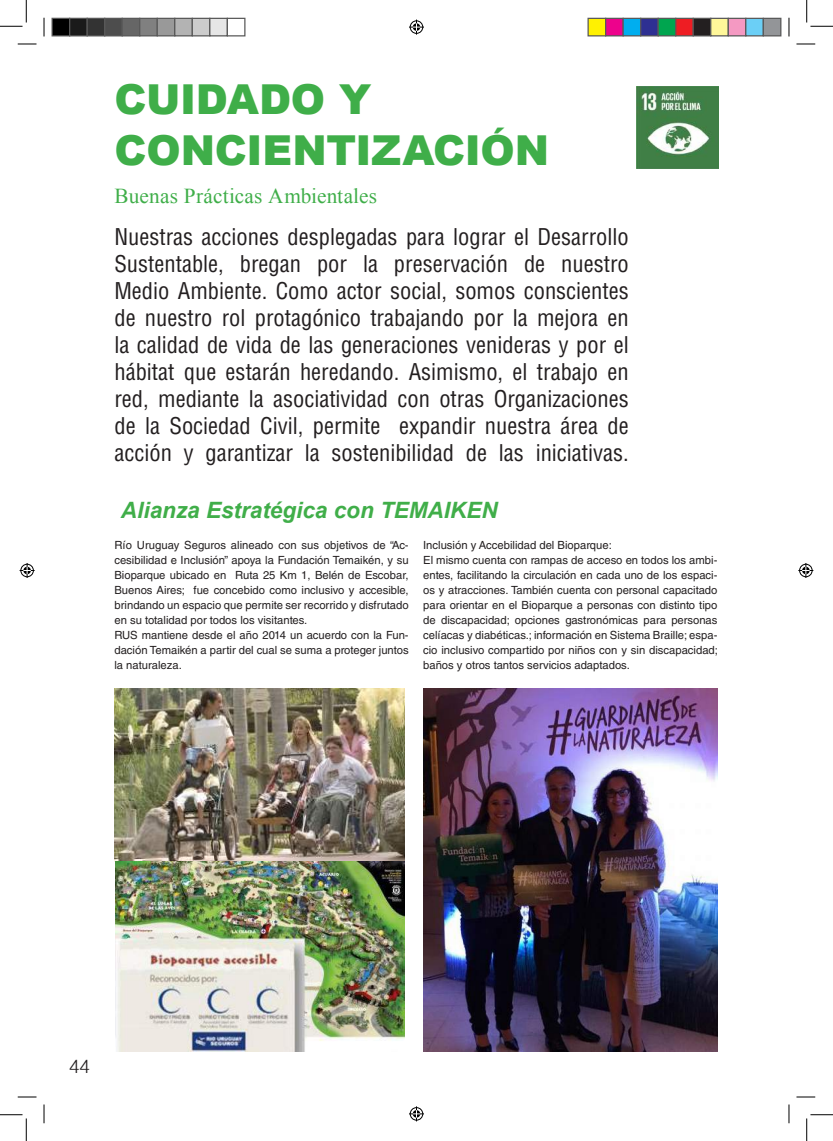
<style>
.page{position:relative;width:833px;height:1141px;background:#fff}
.page>*{position:absolute;margin:0;border:0;box-sizing:border-box;transform-origin:0 0}
.t1{font:900 41.25px/51.2px "Arial";letter-spacing:-.005em;color:#3fae49}
.t2{font:condensed 22.5px/27px "Helvetica LT Std";color:#231f20;text-align:justify}
.t3{font:italic 700 22.5px "Arial";color:#40ae49}
.t4{font:21.25px "Times New Roman";letter-spacing:.01em;color:#3fae49}
.t5{font:300 18.75px "Helvetica";color:#231f20}
.t6{font:11.25px/15px "Helvetica LT Std";color:#231f20}
</style>
<div class="page">
<img style="left:114px;top:688px;width:290px;height:362px">
<img style="left:423px;top:688px;width:294px;height:362px">
<img style="left:636px;top:86px;width:81px;height:82px">
<svg style="left:18px;top:43px;width:18px;height:2px"></svg>
<svg style="left:796px;top:43px;width:18px;height:2px"></svg>
<svg style="left:18px;top:1096px;width:18px;height:1px"></svg>
<svg style="left:796px;top:1096px;width:18px;height:1px"></svg>
<svg style="left:43px;top:18px;width:2px;height:18px"></svg>
<svg style="left:43px;top:1104px;width:2px;height:19px"></svg>
<svg style="left:788px;top:18px;width:1px;height:18px"></svg>
<svg style="left:788px;top:1104px;width:1px;height:19px"></svg>
<svg style="left:0;top:0;width:27px;height:27px"></svg>
<svg style="left:0;top:1114px;width:27px;height:26px"></svg>
<svg style="left:806px;top:0;width:26px;height:27px"></svg>
<svg style="left:806px;top:1114px;width:26px;height:26px"></svg>
<svg style="left:409px;top:20px;width:15px;height:15px"></svg>
<svg style="left:409px;top:1106px;width:15px;height:15px"></svg>
<svg style="left:20px;top:563px;width:15px;height:15px"></svg>
<svg style="left:798px;top:563px;width:14px;height:15px"></svg>
<div style="left:52px;top:18px;width:18px;height:18px;background:#000"></div>
<div style="left:51px;top:18px;width:19px;height:18px;border:1px solid #595959"></div>
<div style="left:70px;top:18px;width:17px;height:18px;background:#1a1a1a"></div>
<div style="left:69px;top:18px;width:19px;height:18px;border:1px solid #595959"></div>
<div style="left:87px;top:18px;width:18px;height:18px;background:#333"></div>
<div style="left:86px;top:18px;width:19px;height:18px;border:1px solid #595959"></div>
<div style="left:105px;top:18px;width:17px;height:18px;background:#4d4d4d"></div>
<div style="left:104px;top:18px;width:19px;height:18px;border:1px solid #595959"></div>
<div style="left:122px;top:18px;width:18px;height:18px;background:#666"></div>
<div style="left:121px;top:18px;width:19px;height:18px;border:1px solid #595959"></div>
<div style="left:140px;top:18px;width:17px;height:18px;background:#808080"></div>
<div style="left:139px;top:18px;width:19px;height:18px;border:1px solid #595959"></div>
<div style="left:157px;top:18px;width:18px;height:18px;background:#999"></div>
<div style="left:156px;top:18px;width:19px;height:18px;border:1px solid #595959"></div>
<div style="left:175px;top:18px;width:17px;height:18px;background:#b3b3b3"></div>
<div style="left:174px;top:18px;width:19px;height:18px;border:1px solid #595959"></div>
<div style="left:192px;top:18px;width:18px;height:18px;background:#ccc"></div>
<div style="left:191px;top:18px;width:19px;height:18px;border:1px solid #595959"></div>
<div style="left:210px;top:18px;width:17px;height:18px;background:#e6e6e6"></div>
<div style="left:209px;top:18px;width:19px;height:18px;border:1px solid #595959"></div>
<div style="left:226px;top:18px;width:19px;height:18px;border:1px solid #595959"></div>
<div style="left:587px;top:18px;width:18px;height:18px;background:#fff101"></div>
<div style="left:587px;top:18px;width:19px;height:18px;border:1px solid #595959"></div>
<div style="left:605px;top:18px;width:17px;height:18px;background:#ed028c"></div>
<div style="left:604px;top:18px;width:19px;height:18px;border:1px solid #595959"></div>
<div style="left:622px;top:18px;width:18px;height:18px;background:#00aeef"></div>
<div style="left:622px;top:18px;width:19px;height:18px;border:1px solid #595959"></div>
<div style="left:640px;top:18px;width:17px;height:18px;background:#2e3092"></div>
<div style="left:639px;top:18px;width:19px;height:18px;border:1px solid #595959"></div>
<div style="left:657px;top:18px;width:18px;height:18px;background:#00a54f"></div>
<div style="left:657px;top:18px;width:19px;height:18px;border:1px solid #595959"></div>
<div style="left:675px;top:18px;width:17px;height:18px;background:#ee1d23"></div>
<div style="left:674px;top:18px;width:19px;height:18px;border:1px solid #595959"></div>
<div style="left:692px;top:18px;width:18px;height:18px;background:#231f20"></div>
<div style="left:692px;top:18px;width:19px;height:18px;border:1px solid #595959"></div>
<div style="left:710px;top:18px;width:17px;height:18px;background:#fff79a"></div>
<div style="left:709px;top:18px;width:19px;height:18px;border:1px solid #595959"></div>
<div style="left:727px;top:18px;width:18px;height:18px;background:#f499c2"></div>
<div style="left:727px;top:18px;width:19px;height:18px;border:1px solid #595959"></div>
<div style="left:745px;top:18px;width:17px;height:18px;background:#6bcff6"></div>
<div style="left:744px;top:18px;width:19px;height:18px;border:1px solid #595959"></div>
<div style="left:762px;top:18px;width:18px;height:18px;background:#939598"></div>
<div style="left:762px;top:18px;width:19px;height:18px;border:1px solid #595959"></div>
<h1 class="t1" style="left:114px;top:72px;width:436px">CUIDADO Y<br>CONCIENTIZACIÓN</h1>
<h3 class="t4" style="left:114px;top:181px;width:264px">Buenas Prácticas Ambientales</h3>
<p class="t2" style="left:114px;top:223px;width:515px">Nuestras acciones desplegadas para lograr el Desarrollo Sustentable, bregan por la preservación de nuestro Medio Ambiente. Como actor social, somos conscientes de nuestro rol protagónico trabajando por la mejora en la calidad de vida de las generaciones venideras y por el hábitat que estarán heredando. Asimismo, el trabajo en red, mediante la asociatividad con otras Organizaciones de la Sociedad Civil, permite expandir nuestra área de acción y garantizar la sostenibilidad de las iniciativas.</p>
<h2 class="t3" style="left:121px;top:495px;width:378px">Alianza Estratégica con TEMAIKEN</h2>
<p class="t6" style="left:114px;top:537px;width:295px">Río Uruguay Seguros alineado con sus objetivos de “Ac&shy;cesibilidad e Inclusión” apoya la Fundación Temaikén, y su Bioparque ubicado en Ruta 25 Km 1, Belén de Escobar, Buenos Aires; fue concebido como inclusivo y accesible, brindando un espacio que permite ser recorrido y disfrutado en su totalidad por todos los visitantes.<br>RUS mantiene desde el año 2014 un acuerdo con la Fun&shy;dación Temaikén a partir del cual se suma a proteger juntos la naturaleza.</p>
<p class="t6" style="left:423px;top:537px;width:296px">Inclusión y Accebilidad del Bioparque:<br>El mismo cuenta con rampas de acceso en todos los ambi&shy;entes, facilitando la circulación en cada uno de los espaci&shy;os y atracciones. También cuenta con personal capacitado para orientar en el Bioparque a personas con distinto tipo de discapacidad; opciones gastronómicas para personas celíacas y diabéticas.; información en Sistema Braille; espa&shy;cio inclusivo compartido por niños con y sin discapacidad; baños y otros tantos servicios adaptados.</p>
<h3 class="t5" style="left:69px;top:1049px;width:22px">44</h3>
</div>
